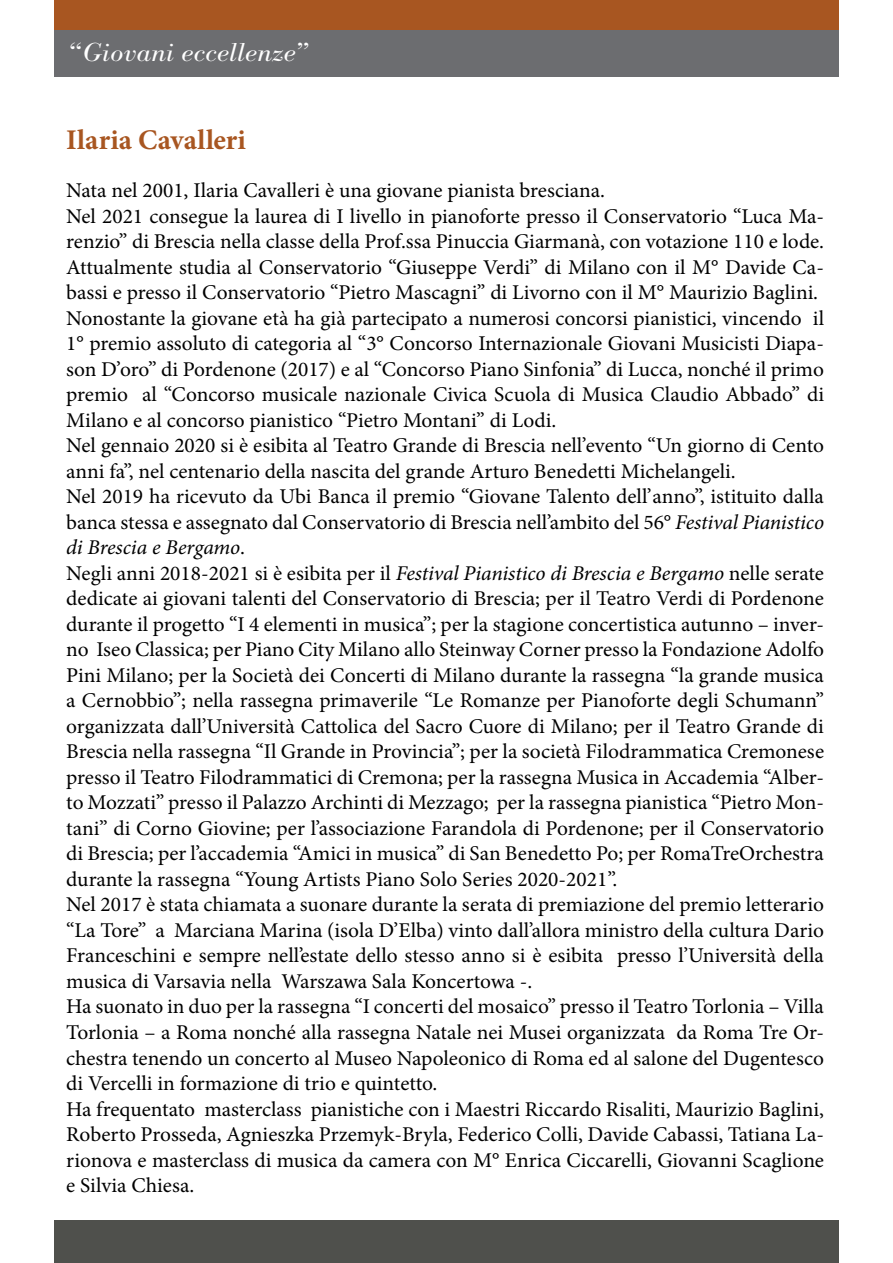
<style>
.page{position:relative;width:893px;height:1263px;background:#fff}
.page>*{position:absolute;margin:0;border:0;box-sizing:border-box;transform-origin:0 0}
.t1{font:700 28.5px "Minion Pro";letter-spacing:.01em;color:#a85621}
.t2{font:27px "Bodoni Ant T Ligh Ital";letter-spacing:.005em;color:#fff;scale:1.1 1}
.t3{font:21px/25.5px "Minion Pro";color:#000}
.s1{font-style:italic}
</style>
<div class="page">
<div style="left:54px;top:1220px;width:785px;height:43px;background:#4f504c"></div>
<div style="left:54px;top:30px;width:785px;height:47px;background:#6c6d70"></div>
<div style="left:54px;top:0;width:785px;height:30px;background:#a85621"></div>
<p class="t2" style="left:67px;top:38px;width:220px">“Giovani eccellenze”</p>
<h1 class="t1" style="left:66px;top:119px;width:181px">Ilaria Cavalleri</h1>
<p class="t3" style="left:66px;top:178px;width:759px">Nata nel 2001, Ilaria Cavalleri è una giovane pianista bresciana.<br>Nel 2021 consegue la laurea di I livello in pianoforte presso il Conservatorio “Luca Ma&shy;renzio” di Brescia nella classe della Prof.ssa Pinuccia Giarmanà, con votazione 110 e lode.<br>Attualmente studia al Conservatorio “Giuseppe Verdi” di Milano con il M° Davide Ca&shy;bassi e presso il Conservatorio “Pietro Mascagni” di Livorno con il M° Maurizio Baglini.<br>Nonostante la giovane età ha già partecipato a numerosi concorsi pianistici, vincendo il 1° premio assoluto di categoria al “3° Concorso Internazionale Giovani Musicisti Diapa&shy;son D’oro” di Pordenone (2017) e al “Concorso Piano Sinfonia” di Lucca, nonché il primo premio al “Concorso musicale nazionale Civica Scuola di Musica Claudio Abbado” di Milano e al concorso pianistico “Pietro Montani” di Lodi.<br>Nel gennaio 2020 si è esibita al Teatro Grande di Brescia nell’evento “Un giorno di Cento anni fa”, nel centenario della nascita del grande Arturo Benedetti Michelangeli.<br>Nel 2019 ha ricevuto da Ubi Banca il premio “Giovane Talento dell’anno”, istituito dalla banca stessa e assegnato dal Conservatorio di Brescia nell’ambito del 56° <span class="s1">Festival Pianistico di Brescia e Bergamo</span>.<br>Negli anni 2018-2021 si è esibita per il <span class="s1">Festival Pianistico di Brescia e Bergamo</span> nelle serate dedicate ai giovani talenti del Conservatorio di Brescia; per il Teatro Verdi di Pordenone durante il progetto “I 4 elementi in musica”; per la stagione concertistica autunno – inver&shy;no Iseo Classica; per Piano City Milano allo Steinway Corner presso la Fondazione Adolfo Pini Milano; per la Società dei Concerti di Milano durante la rassegna “la grande musica a Cernobbio”; nella rassegna primaverile “Le Romanze per Pianoforte degli Schumann” organizzata dall’Università Cattolica del Sacro Cuore di Milano; per il Teatro Grande di Brescia nella rassegna “Il Grande in Provincia”; per la società Filodrammatica Cremonese presso il Teatro Filodrammatici di Cremona; per la rassegna Musica in Accademia “Alber&shy;to Mozzati” presso il Palazzo Archinti di Mezzago; per la rassegna pianistica “Pietro Mon&shy;tani” di Corno Giovine; per l’associazione Farandola di Pordenone; per il Conservatorio di Brescia; per l’accademia “Amici in musica” di San Benedetto Po; per RomaTreOrchestra durante la rassegna “Young Artists Piano Solo Series 2020-2021”.<br>Nel 2017 è stata chiamata a suonare durante la serata di premiazione del premio letterario “La Tore” a Marciana Marina (isola D’Elba) vinto dall’allora ministro della cultura Dario Franceschini e sempre nell’estate dello stesso anno si è esibita presso l’Università della musica di Varsavia nella Warszawa Sala Koncertowa -.<br>Ha suonato in duo per la rassegna “I concerti del mosaico” presso il Teatro Torlonia – Villa Torlonia – a Roma nonché alla rassegna Natale nei Musei organizzata da Roma Tre Or&shy;chestra tenendo un concerto al Museo Napoleonico di Roma ed al salone del Dugentesco di Vercelli in formazione di trio e quintetto.<br>Ha frequentato masterclass pianistiche con i Maestri Riccardo Risaliti, Maurizio Baglini, Roberto Prosseda, Agnieszka Przemyk-Bryla, Federico Colli, Davide Cabassi, Tatiana La&shy;rionova e masterclass di musica da camera con M° Enrica Ciccarelli, Giovanni Scaglione e Silvia Chiesa.</p>
</div>
